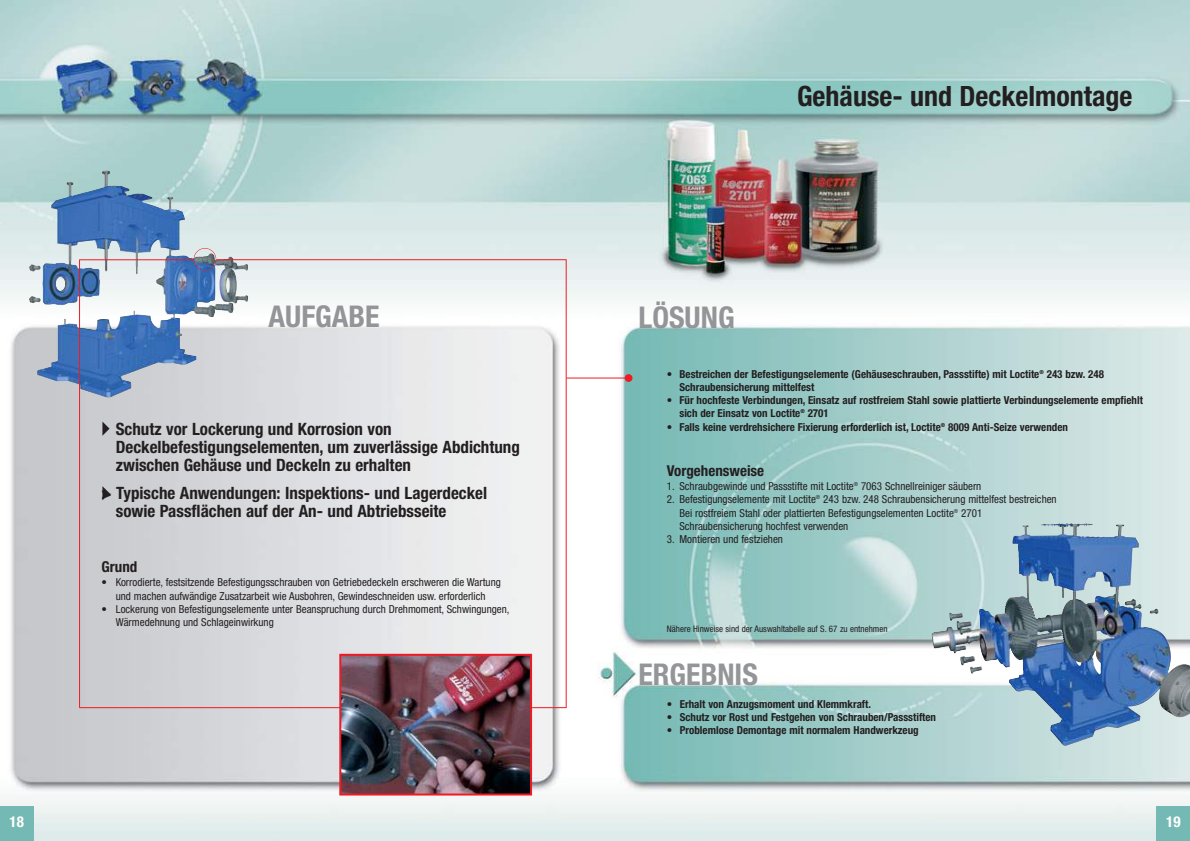
<style>
.page{position:relative;width:1190px;height:841px;background:#fff}
.page>*{position:absolute;margin:0;border:0;box-sizing:border-box;transform-origin:0 0}
.t1{font:700 condensed 30px "Helvetica Neue";color:#939598}
.t2{font:700 condensed 28px "Helvetica Neue";color:#231f20}
.t3{font:700 condensed 17px/18px "Helvetica Neue";color:#231f20}
.t4{font:700 condensed 15px "Helvetica Neue";color:#231f20}
.t5{font:700 condensed 15px "Helvetica Neue";color:#fff}
.t6{font:condensed 11px/13.2px "Helvetica Neue";color:#231f20}
.t7{font:700 condensed 11px/13.2px "Helvetica Neue";color:#231f20}
.t8{font:condensed 9px "Helvetica Neue";color:#231f20}
</style>
<div class="page">
<img style="left:0;top:0;width:1190px;height:841px">
<div style="left:625px;top:374px;width:8px;height:8px;background:#ed1c24;border-radius:50%"></div>
<div style="left:1156px;top:806px;width:34px;height:35px;background:#74b9b3"></div>
<hr style="left:79px;top:707px;width:487px;height:1px;background:#ed1c24">
<hr style="left:566px;top:260px;width:1px;height:448px;background:#ed1c24">
<hr style="left:567px;top:378px;width:59px;height:1px;background:#ed1c24">
<img style="left:342px;top:657px;width:187px;height:136px">
<div style="left:339px;top:654px;width:193px;height:142px;border:2px solid #ed1c24"></div>
<div style="left:0;top:807px;width:34px;height:34px;background:#74b9b3"></div>
<img style="left:108px;top:175px;width:141px;height:141px">
<img style="left:1066px;top:523px;width:76px;height:88px">
<svg style="left:102px;top:422px;width:8px;height:14px"></svg>
<svg style="left:102px;top:486px;width:8px;height:14px"></svg>
<div style="left:194px;top:248px;width:22px;height:23px;border:1px solid #ed1c24;border-radius:50%"></div>
<hr style="left:79px;top:260px;width:1px;height:448px;background:#ed1c24">
<hr style="left:79px;top:260px;width:115px;height:1px;background:#ed1c24">
<hr style="left:216px;top:259px;width:351px;height:1px;background:#ed1c24">
<h3 class="t5" style="left:10px;top:816px;width:16px">18</h3>
<h1 class="t1" style="left:269px;top:306px;width:113px">AUFGABE</h1>
<h3 class="t3" style="left:116px;top:422px;width:406px">Schutz vor Lockerung und Korrosion von<br>Deckelbefestigungselementen, um zuverlässige Abdichtung zwischen Gehäuse und Deckeln zu erhalten</h3>
<h3 class="t3" style="left:116px;top:486px;width:373px;text-indent:-14px">&gt; Typische Anwendungen: Inspektions- und Lagerdeckel sowie Passflächen auf der An- und Abtriebsseite</h3>
<h3 class="t4" style="left:102px;top:561px;width:37px">Grund</h3>
<p class="t6" style="left:102px;top:577px;width:401px;text-align:center">• Korrodierte, festsitzende Befestigungsschrauben von Getriebedeckeln erschweren die Wartung und machen aufwändige Zusatzarbeit wie Ausbohren, Gewindeschneiden usw. erforderlich</p>
<p class="t6" style="left:116px;top:603px;width:395px;text-indent:-14px">• Lockerung von Befestigungselemente unter Beanspruchung durch Drehmoment, Schwingungen,<br>Wärmedehnung und Schlageinwirkung</p>
<h2 class="t2" style="left:797px;top:86px;width:337px">Gehäuse- und Deckelmontage</h2>
<h1 class="t1" style="left:639px;top:307px;width:98px">LÖSUNG</h1>
<p class="t7" style="left:679px;top:368px;width:426px;text-indent:-13px">• Bestreichen der Befestigungselemente (Gehäuseschrauben, Passstifte) mit Loctite<sup>®</sup> 243 bzw. 248<br>Schraubensicherung mittelfest</p>
<p class="t7" style="left:679px;top:395px;width:465px;text-indent:-13px">• Für hochfeste Verbindungen, Einsatz auf rostfreiem Stahl sowie plattierte Verbindungselemente empfiehlt sich der Einsatz von Loctite<sup>®</sup> 2701</p>
<p class="t7" style="left:667px;top:421px;width:403px">• Falls keine verdrehsichere Fixierung erforderlich ist, Loctite<sup>®</sup> 8009 Anti-Seize verwenden</p>
<h3 class="t4" style="left:667px;top:465px;width:99px">Vorgehensweise</h3>
<p class="t6" style="left:667px;top:481px;width:316px">1. Schraubgewinde und Passstifte mit Loctite<sup>®</sup> 7063 Schnellreiniger säubern</p>
<p class="t6" style="left:679px;top:494px;width:379px;text-indent:-13px">2. Befestigungselemente mit Loctite<sup>®</sup> 243 bzw. 248 Schraubensicherung mittelfest bestreichen<br>Bei rostfreiem Stahl oder plattierten Befestigungselementen Loctite<sup>®</sup> 2701<br>Schraubensicherung hochfest verwenden</p>
<p class="t6" style="left:667px;top:533px;width:118px">3. Montieren und festziehen</p>
<p class="t8" style="left:667px;top:625px;width:222px">Nähere Hinweise sind der Auswahltabelle auf S. 67 zu entnehmen</p>
<h1 class="t1" style="left:639px;top:663px;width:121px">ERGEBNIS</h1>
<p class="t7" style="left:667px;top:698px;width:206px">• Erhalt von Anzugsmoment und Klemmkraft.</p>
<p class="t7" style="left:667px;top:712px;width:271px">• Schutz vor Rost und Festgehen von Schrauben/Passstiften</p>
<p class="t7" style="left:667px;top:725px;width:253px">• Problemlose Demontage mit normalem Handwerkzeug</p>
<h3 class="t5" style="left:1166px;top:816px;width:16px">19</h3>
</div>
